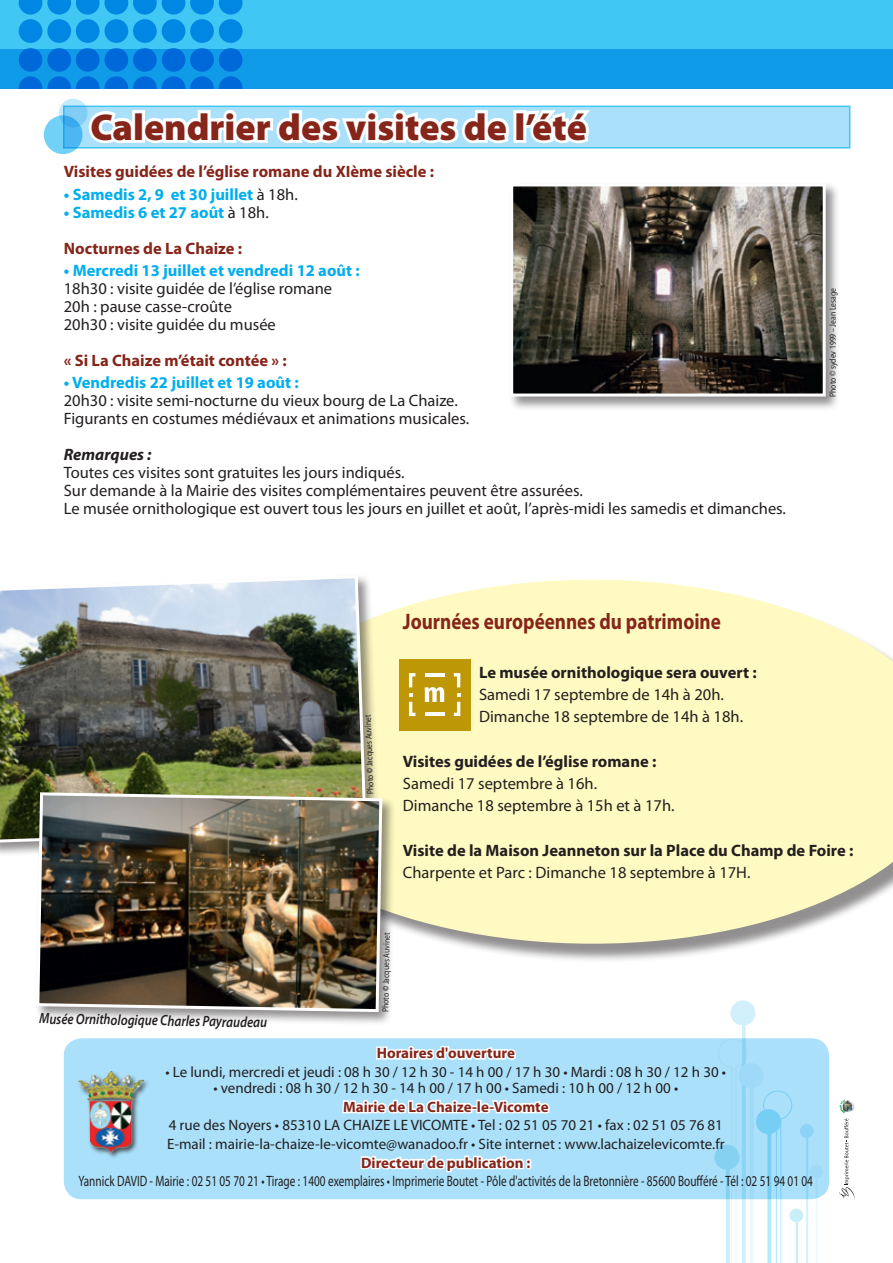
<style>
.page{position:relative;width:893px;height:1263px;background:#fff}
.page>*{position:absolute;margin:0;border:0;box-sizing:border-box;transform-origin:0 0}
.t1{font:900 37.5px "Myriad Pro";color:#86251a}
.t2{font:700 22.5px "Myriad Pro";color:#86251a;scale:.85 1}
.t3{font:16.5px/18px "Myriad Pro";color:#231f20}
.t4{font:700 16.5px "Myriad Pro";color:#231f20}
.t5{font:700 16.5px/36px "Myriad Pro";color:#86251a}
.t6{font:700 16.5px "Myriad Pro";color:#00aeef}
.t7{font:italic 700 16.5px "Myriad Pro";color:#231f20}
.t8{font:15px/18.6px "Myriad Pro";color:#231f20}
.t9{font:15px "Myriad Pro";color:#231f20;scale:.75 1}
.t10{font:700 15px "Myriad Pro";color:#86251a}
.t11{font:italic 600 15px "Myriad Pro";color:#231f20;scale:.85 1}
.t12{font:9px "Myriad Pro";color:#231f20;scale:.85 1}
.s1{font-weight:400;color:#231f20}
.s2{color:#00aeef}
.s3{font-weight:700}
</style>
<div class="page">
<div style="left:63px;top:106px;width:787px;height:43px;background:#aae0f9;border:2px solid #40c7f4"></div>
<svg style="left:44px;top:115px;width:38px;height:39px"></svg>
<svg style="left:59px;top:99px;width:29px;height:28px"></svg>
<div style="left:235px;top:582px;width:658px;height:380px;background:#231f20;opacity:.5"></div>
<svg style="left:380px;top:580px;width:513px;height:364px;background:#fcf7c4"></svg>
<svg style="left:714px;top:1000px;width:109px;height:263px"></svg>
<div style="left:0;top:0;width:893px;height:88px;background:#40c7f4"></div>
<div style="left:0;top:49px;width:893px;height:39px;background:#109be9"></div>
<div style="left:133px;top:19px;width:24px;height:24px;background:#0087e4;border-radius:50%"></div>
<div style="left:133px;top:48px;width:24px;height:24px;background:#0069da;border-radius:50%"></div>
<div style="left:162px;top:19px;width:23px;height:24px;background:#0087e4;border-radius:50%"></div>
<div style="left:162px;top:48px;width:23px;height:24px;background:#0069da;border-radius:50%"></div>
<div style="left:190px;top:19px;width:24px;height:24px;background:#0087e4;border-radius:50%"></div>
<div style="left:190px;top:48px;width:24px;height:24px;background:#0069da;border-radius:50%"></div>
<div style="left:219px;top:19px;width:24px;height:24px;background:#0087e4;border-radius:50%"></div>
<div style="left:219px;top:48px;width:24px;height:24px;background:#0069da;border-radius:50%"></div>
<div style="left:19px;top:19px;width:23px;height:24px;background:#0087e4;border-radius:50%"></div>
<div style="left:19px;top:48px;width:23px;height:24px;background:#0069da;border-radius:50%"></div>
<div style="left:47px;top:19px;width:24px;height:24px;background:#0087e4;border-radius:50%"></div>
<div style="left:47px;top:48px;width:24px;height:24px;background:#0069da;border-radius:50%"></div>
<div style="left:76px;top:19px;width:24px;height:24px;background:#0087e4;border-radius:50%"></div>
<div style="left:76px;top:48px;width:24px;height:24px;background:#0069da;border-radius:50%"></div>
<svg style="left:19px;top:0;width:224px;height:15px"></svg>
<div style="left:105px;top:19px;width:23px;height:24px;background:#0087e4;border-radius:50%"></div>
<div style="left:105px;top:48px;width:23px;height:24px;background:#0069da;border-radius:50%"></div>
<svg style="left:19px;top:76px;width:224px;height:12px"></svg>
<svg style="left:839px;top:1099px;width:15px;height:100px"></svg>
<div style="left:64px;top:1038px;width:765px;height:161px;background:#aae0f9;border-radius:18px"></div>
<svg style="left:341px;top:1038px;width:210px;height:162px"></svg>
<div style="left:76px;top:1070px;width:74px;height:89px;background:#231f20;opacity:.75"></div>
<img style="left:77px;top:1071px;width:67px;height:82px">
<svg style="left:86px;top:105px;width:510px;height:43px"></svg>
<div style="left:508px;top:181px;width:332px;height:230px;background:#231f20;opacity:.5"></div>
<img style="left:514px;top:187px;width:308px;height:205px">
<div style="left:510px;top:183px;width:316px;height:213px;border:3px solid #fff"></div>
<div style="left:399px;top:658px;width:72px;height:72px;background:#bd9705"></div>
<svg style="left:425px;top:687px;width:19px;height:15px"></svg>
<hr style="left:425px;top:673px;width:19px;height:3px;background:#fff">
<hr style="left:425px;top:713px;width:19px;height:3px;background:#fff">
<svg style="left:454px;top:673px;width:6px;height:14px"></svg>
<svg style="left:409px;top:702px;width:6px;height:14px"></svg>
<svg style="left:454px;top:702px;width:6px;height:14px"></svg>
<svg style="left:409px;top:673px;width:6px;height:14px"></svg>
<div style="left:0;top:573px;width:380px;height:283px;background:#231f20;opacity:.5"></div>
<img style="left:0;top:574px;width:368px;height:270px">
<div style="left:34px;top:790px;width:362px;height:235px;background:#231f20;opacity:.5"></div>
<img style="left:35px;top:791px;width:349px;height:222px">
<h1 class="t1" style="left:90px;top:106px;width:498px">Calendrier des visites de l’été</h1>
<p class="t5" style="left:64px;top:153px;width:372px">Visites guidées de l’église romane du XIème siècle :</p>
<p class="t6" style="left:64px;top:183px;width:236px">• Samedis 2, 9 et 30 juillet <span class="s1">à 18h.</span></p>
<p class="t5" style="left:64px;top:194px;width:207px"><span class="s2">• Samedis 6 et 27 août</span> <span class="s1">à 18h.<br></span>Nocturnes de La Chaize :</p>
<p class="t6" style="left:64px;top:260px;width:298px">• Mercredi 13 juillet et vendredi 12 août :</p>
<p class="t3" style="left:64px;top:279px;width:270px">18h30 : visite guidée de l’église romane<br>20h : pause casse-croûte<br>20h30 : visite guidée du musée</p>
<p class="t5" style="left:64px;top:342px;width:224px">« Si La Chaize m’était contée » :</p>
<p class="t6" style="left:64px;top:372px;width:237px">• Vendredis 22 juillet et 19 août :</p>
<p class="t3" style="left:64px;top:391px;width:407px">20h30 : visite semi-nocturne du vieux bourg de La Chaize.<br>Figurants en costumes médiévaux et animations musicales.</p>
<p class="t7" style="left:64px;top:444px;width:89px">Remarques :</p>
<p class="t3" style="left:64px;top:463px;width:724px">Toutes ces visites sont gratuites les jours indiqués.<br>Sur demande à la Mairie des visites complémentaires peuvent être assurées.<br>Le musée ornithologique est ouvert tous les jours en juillet et août, l’après-midi les samedis et dimanches.</p>
<p class="t12" style="left:827px;top:397px;width:129px;rotate:-90deg">Photo © sydev 1999 – Jean Lesage</p>
<p class="t11" style="left:39px;top:1009px;width:270px;rotate:1deg">Musée Ornithologique Charles Payraudeau</p>
<p class="t12" style="left:365px;top:794px;width:95px;rotate:-92deg">Photo <span class="s3">©</span> Jacques Auvinet</p>
<h2 class="t2" style="left:403px;top:607px;width:376px">Journées européennes du patrimoine</h2>
<p class="t4" style="left:479px;top:661px;width:279px">Le musée ornithologique sera ouvert :</p>
<p class="t3" style="left:479px;top:683px;width:266px;line-height:22.2px">Samedi 17 septembre de 14h à 20h.<br>Dimanche 18 septembre de 14h à 18h.</p>
<p class="t4" style="left:403px;top:750px;width:255px">Visites guidées de l’église romane :</p>
<p class="t3" style="left:403px;top:772px;width:273px;line-height:22.2px">Samedi 17 septembre à 16h.<br>Dimanche 18 septembre à 15h et à 17h.</p>
<p class="t4" style="left:403px;top:839px;width:452px">Visite de la Maison Jeanneton sur la Place du Champ de Foire :</p>
<p class="t3" style="left:403px;top:863px;width:349px">Charpente et Parc : Dimanche 18 septembre à 17H.</p>
<p class="t12" style="left:380px;top:1012px;width:95px;rotate:-89deg">Photo <span class="s3">©</span> Jacques Auvinet</p>
<p class="t10" style="left:377px;top:1043px;width:140px">Horaires d'ouverture</p>
<p class="t8" style="left:165px;top:1062px;width:562px">• Le lundi, mercredi et jeudi : 08 h 30 / 12 h 30 - 14 h 00 / 17 h 30 • Mardi : 08 h 30 / 12 h 30 •</p>
<p class="t8" style="left:213px;top:1079px;width:466px">• vendredi : 08 h 30 / 12 h 30 - 14 h 00 / 17 h 00 • Samedi : 10 h 00 / 12 h 00 •</p>
<p class="t10" style="left:343px;top:1097px;width:207px">Mairie de La Chaize-le-Vicomte</p>
<p class="t8" style="left:167px;top:1116px;width:559px">4 rue des Noyers • 85310 LA CHAIZE LE VICOMTE • Tel : 02 51 05 70 21 • fax : 02 51 05 76 81<br>E-mail : mairie-la-chaize-le-vicomte@wanadoo.fr • Site internet : www.lachaizelevicomte.fr</p>
<p class="t10" style="left:361px;top:1153px;width:171px">Directeur de publication :</p>
<p class="t9" style="left:79px;top:1172px;width:981px">Yannick DAVID - Mairie : 02 51 05 70 21 • Tirage : 1400 exemplaires • Imprimerie Boutet - Pôle d'activités de la Bretonnière - 85600 Boufféré - Tél : 02 51 94 01 04</p>
</div>
